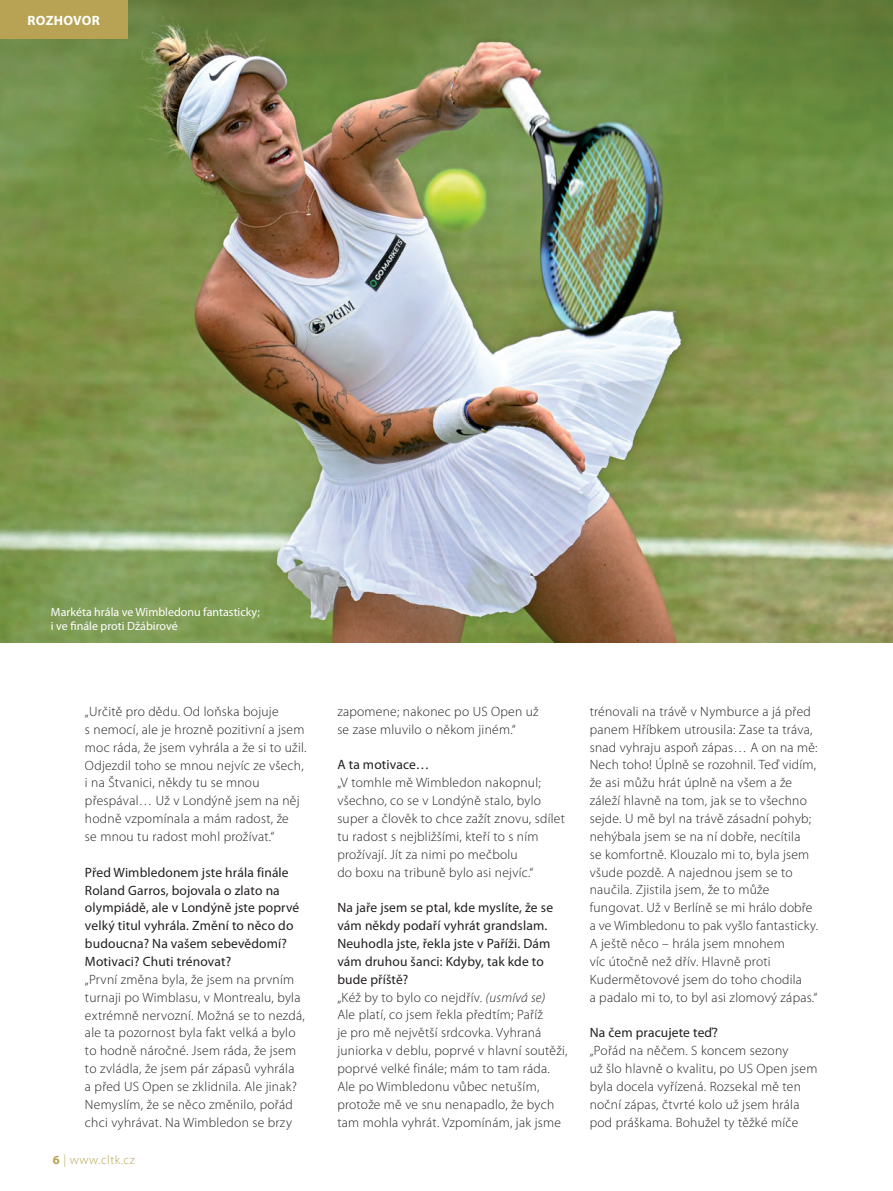
<style>
.page{position:relative;width:893px;height:1191px;background:#fff}
.page>*{position:absolute;margin:0;border:0;box-sizing:border-box;transform-origin:0 0}
.t1{font:300 13.5px/17.9px "Myriad Pro";letter-spacing:.02em;color:#231f20}
.t2{font:13.5px/17.9px "Myriad Pro";letter-spacing:.01em;color:#231f20}
.t3{font:700 13.5px "Myriad Pro";letter-spacing:.02em;color:#fff}
.t4{font:300 12.6px "Myriad Pro";letter-spacing:.04em;color:#b8a354}
.t5{font:12px/13.8px "Myriad Pro";color:#fff}
.s1{font-weight:700}
.s2{font-style:italic}
</style>
<div class="page">
<img style="left:0;top:0;width:893px;height:642px">
<div style="left:0;top:0;width:127px;height:38px;background:#b8a354"></div>
<p class="t3" style="left:28px;top:12px;width:74px">ROZHOVOR</p>
<p class="t5" style="left:51px;top:606px;width:211px">Markéta hrála ve Wimbledonu fantasticky; i ve finále proti Džábirové</p>
<p class="t1" style="left:85px;top:703px;width:223px">„Určitě pro dědu. Od loňska bojuje<br>s nemocí, ale je hrozně pozitivní a jsem moc ráda, že jsem vyhrála a že si to užil.<br>Odjezdil toho se mnou nejvíc ze všech, i na Štvanici, někdy tu se mnou přespával… Už v Londýně jsem na něj hodně vzpomínala a mám radost, že<br>se mnou tu radost mohl prožívat.“</p>
<p class="t2" style="left:85px;top:864px;width:216px">Před Wimbledonem jste hrála finále Roland Garros, bojovala o zlato na olympiádě, ale v Londýně jste poprvé velký titul vyhrála. Změní to něco do budoucna? Na vašem sebevědomí?<br>Motivaci? Chuti trénovat?</p>
<p class="t1" style="left:85px;top:971px;width:221px">„První změna byla, že jsem na prvním turnaji po Wimblasu, v Montrealu, byla extrémně nervozní. Možná se to nezdá, ale ta pozornost byla fakt velká a bylo to hodně náročné. Jsem ráda, že jsem to zvládla, že jsem pár zápasů vyhrála<br>a před US Open se zklidnila. Ale jinak?<br>Nemyslím, že se něco změnilo, pořád chci vyhrávat. Na Wimbledon se brzy</p>
<p class="t4" style="left:53px;top:1154px;width:84px"><span class="s1">6</span> | www.cltk.cz</p>
<p class="t1" style="left:337px;top:703px;width:203px">zapomene; nakonec po US Open už se zase mluvilo o někom jiném.“</p>
<p class="t2" style="left:337px;top:757px;width:94px">A ta motivace…</p>
<p class="t1" style="left:337px;top:775px;width:229px">„V tomhle mě Wimbledon nakopnul; všechno, co se v Londýně stalo, bylo super a člověk to chce zažít znovu, sdílet tu radost s nejbližšími, kteří to s ním prožívají. Jít za nimi po mečbolu<br>do boxu na tribuně bylo asi nejvíc.“</p>
<p class="t2" style="left:337px;top:900px;width:217px">Na jaře jsem se ptal, kde myslíte, že se vám někdy podaří vyhrát grandslam.<br>Neuhodla jste, řekla jste v Paříži. Dám vám druhou šanci: Kdyby, tak kde to bude příště?</p>
<p class="t1" style="left:337px;top:989px;width:232px">„Kéž by to bylo co nejdřív. <span class="s2">(usmívá se)<br></span>Ale platí, co jsem řekla předtím; Paříž<br>je pro mě největší srdcovka. Vyhraná juniorka v deblu, poprvé v hlavní soutěži, poprvé velké finále; mám to tam ráda.<br>Ale po Wimbledonu vůbec netuším, protože mě ve snu nenapadlo, že bych tam mohla vyhrát. Vzpomínám, jak jsme</p>
<p class="t1" style="left:590px;top:703px;width:230px">trénovali na trávě v Nymburce a já před panem Hříbkem utrousila: Zase ta tráva, snad vyhraju aspoň zápas… A on na mě:<br>Nech toho! Úplně se rozohnil. Teď vidím, že asi můžu hrát úplně na všem a že záleží hlavně na tom, jak se to všechno sejde. U mě byl na trávě zásadní pohyb; nehýbala jsem se na ní dobře, necítila<br>se komfortně. Klouzalo mi to, byla jsem všude pozdě. A najednou jsem se to naučila. Zjistila jsem, že to může fungovat. Už v Berlíně se mi hrálo dobře a ve Wimbledonu to pak vyšlo fantasticky.<br>A ještě něco – hrála jsem mnohem<br>víc útočně než dřív. Hlavně proti Kudermětovové jsem do toho chodila<br>a padalo mi to, to byl asi zlomový zápas.“</p>
<p class="t2" style="left:590px;top:1024px;width:130px">Na čem pracujete teď?</p>
<p class="t1" style="left:590px;top:1042px;width:229px">„Pořád na něčem. S koncem sezony<br>už šlo hlavně o kvalitu, po US Open jsem byla docela vyřízená. Rozsekal mě ten noční zápas, čtvrté kolo už jsem hrála pod práškama. Bohužel ty těžké míče</p>
</div>
